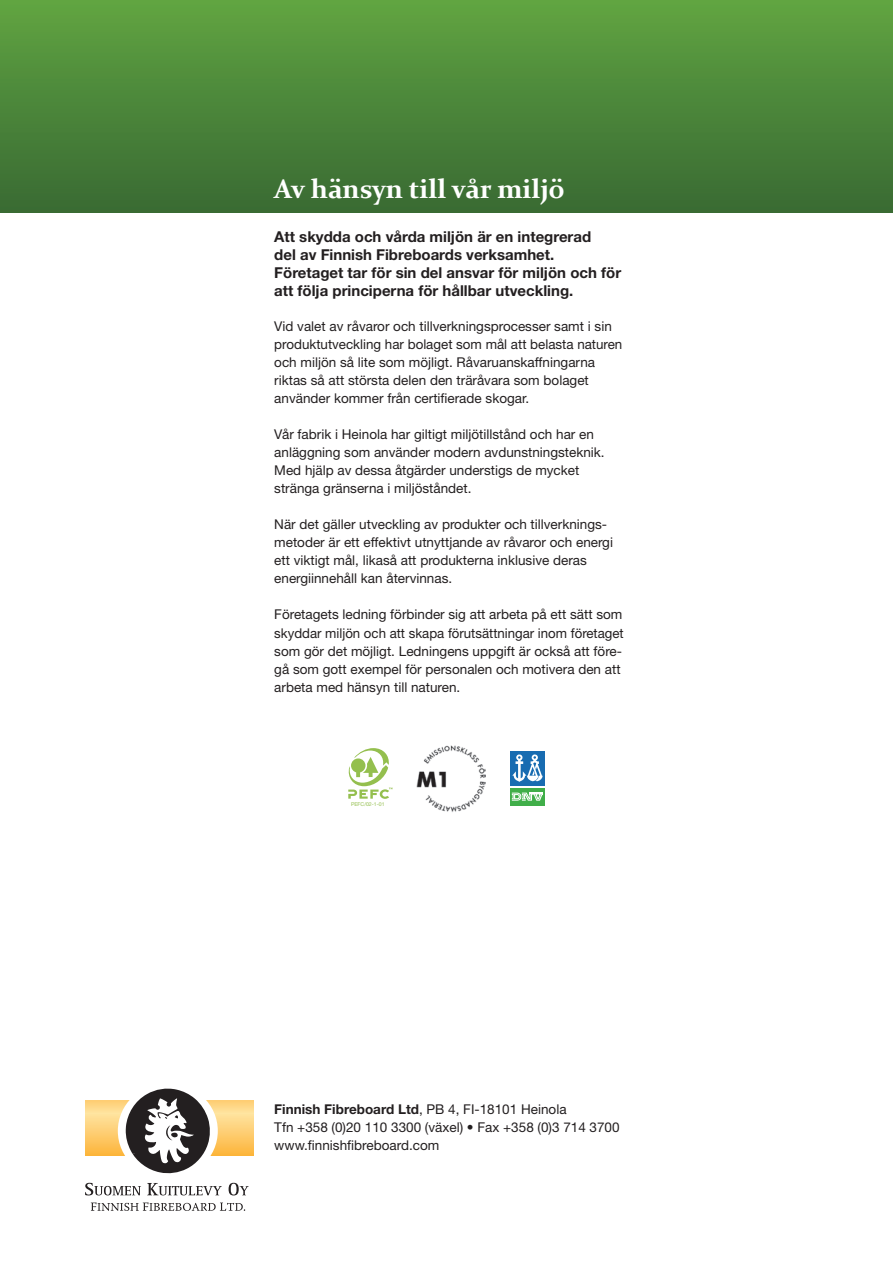
<style>
.page{position:relative;width:893px;height:1263px;background:#fff}
.page>*{position:absolute;margin:0;border:0;box-sizing:border-box;transform-origin:0 0}
.t1{font:700 27px "Constantia";color:#fff}
.t2{font:700 15px/18px "Helvetica Neue LT Std";color:#231f20}
.t3{font:13.5px/18px "Helvetica Neue LT Std";color:#231f20}
.t4{font:5.25px "Helvetica Neue LT Std";color:#94bf4e}
.s1{font-weight:700}
</style>
<div class="page">
<svg style="left:85px;top:1100px;width:168px;height:56px;background:#fdce73"></svg>
<div style="left:118px;top:1083px;width:100px;height:96px;background:#fff;border-radius:50%"></div>
<svg style="left:126px;top:1088px;width:85px;height:86px"></svg>
<svg style="left:85px;top:1183px;width:56px;height:12px"></svg>
<svg style="left:147px;top:1183px;width:75px;height:12px"></svg>
<svg style="left:229px;top:1183px;width:20px;height:12px"></svg>
<svg style="left:91px;top:1202px;width:154px;height:9px"></svg>
<div style="left:0;top:0;width:893px;height:213px;background:linear-gradient(to bottom,#60a441,#386a33)"></div>
<div style="left:510px;top:788px;width:35px;height:17px;background:#40ae49"></div>
<div style="left:510px;top:751px;width:35px;height:35px;background:#186cb1"></div>
<svg style="left:512px;top:793px;width:31px;height:8px"></svg>
<svg style="left:512px;top:754px;width:31px;height:28px"></svg>
<svg style="left:348px;top:748px;width:44px;height:51px"></svg>
<img style="left:417px;top:745px;width:69px;height:67px">
<h1 class="t1" style="left:274px;top:170px;width:292px">Av hänsyn till vår miljö</h1>
<p class="t2" style="left:274px;top:228px;width:348px">Att skydda och vårda miljön är en integrerad<br>del av Finnish Fibreboards verksamhet.<br>Företaget tar för sin del ansvar för miljön och för att följa principerna för hållbar utveckling.</p>
<p class="t3" style="left:274px;top:317px;width:350px">Vid valet av råvaror och tillverkningsprocesser samt i sin produktutveckling har bolaget som mål att belasta naturen och miljön så lite som möjligt. Råvaruanskaffningarna riktas så att största delen den träråvara som bolaget använder kommer från certifierade skogar.</p>
<p class="t3" style="left:274px;top:425px;width:332px">Vår fabrik i Heinola har giltigt miljötillstånd och har en anläggning som använder modern avdunstningsteknik.<br>Med hjälp av dessa åtgärder understigs de mycket stränga gränserna i miljöståndet.</p>
<p class="t3" style="left:274px;top:515px;width:340px">När det gäller utveckling av produkter och tillverknings&shy;metoder är ett effektivt utnyttjande av råvaror och energi ett viktigt mål, likaså att produkterna inklusive deras energiinnehåll kan återvinnas.</p>
<p class="t3" style="left:274px;top:605px;width:351px">Företagets ledning förbinder sig att arbeta på ett sätt som skyddar miljön och att skapa förutsättningar inom företaget som gör det möjligt. Ledningens uppgift är också att före&shy;gå som gott exempel för personalen och motivera den att arbeta med hänsyn till naturen.</p>
<p class="t4" style="left:351px;top:801px;width:35px">PEFC/02-1-01</p>
<p class="t3" style="left:274px;top:1100px;width:347px"><span class="s1">Finnish Fibreboard Ltd</span>, PB 4, FI-18101 Heinola<br>Tfn +358 (0)20 110 3300 (växel) • Fax +358 (0)3 714 3700 www.finnishfibreboard.com</p>
</div>
